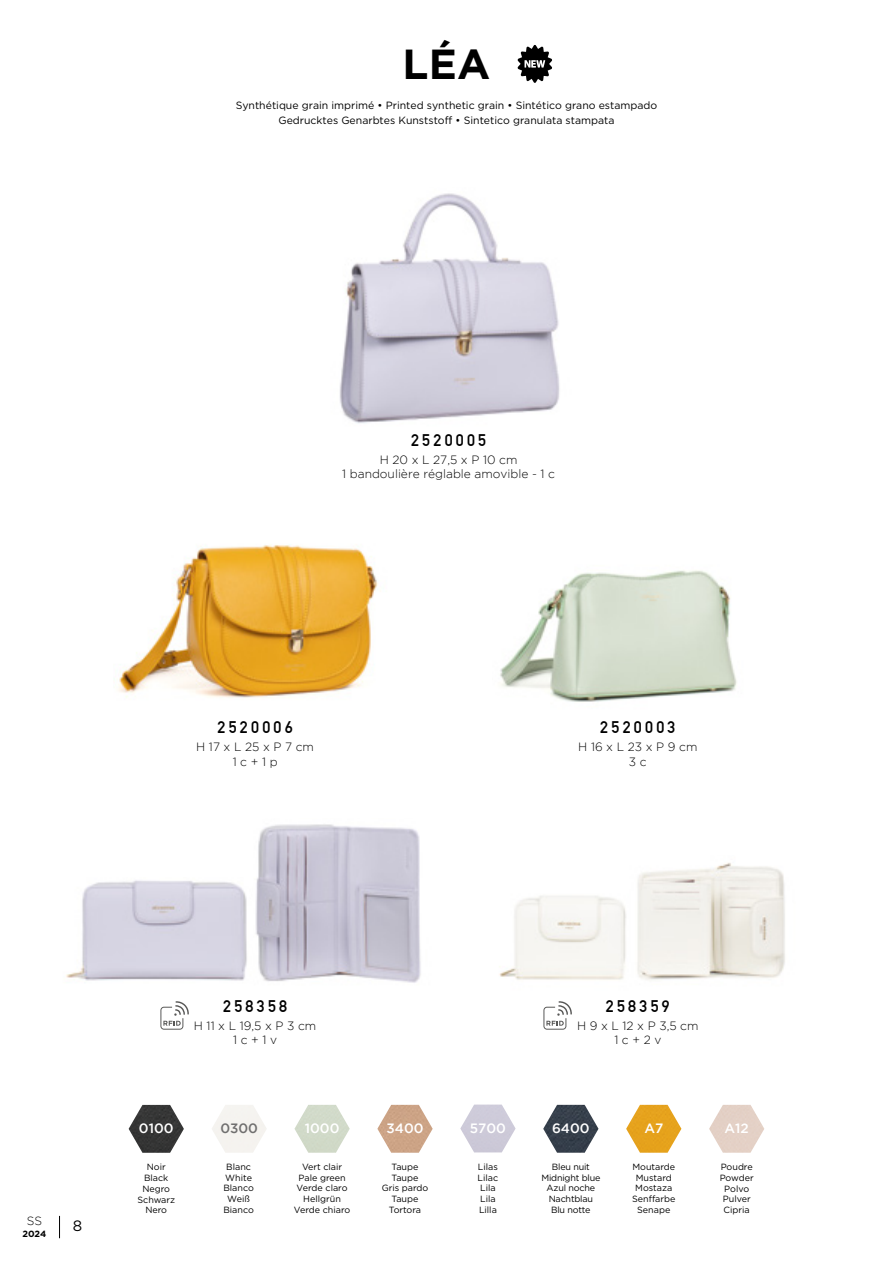
<style>
.page{position:relative;width:893px;height:1263px;background:#fff}
.page>*{position:absolute;margin:0;border:0;box-sizing:border-box;transform-origin:0 0}
.t1{font:700 42px "Gotham";color:#000}
.t2{font:700 16.5px "DIN Alternate";letter-spacing:.2em;color:#000}
.t3{font:15px "Gotham";color:#000}
.t4{font:500 13.5px "Gotham";color:#fff}
.t5{font:500 13.5px "Gotham";color:#706f6f}
.t6{font:300 12px/14.4px "Gotham";color:#000;text-align:center}
.t7{font:10.5px/15px "Gotham";color:#000;text-align:center}
.t8{font:9px/10.8px "Gotham";color:#000;text-align:center}
.t9{font:9px/10.8px "Gotham";letter-spacing:-.02em;color:#000;text-align:center}
.t10{font:700 9px "Gotham";color:#000}
</style>
<div class="page">
<svg style="left:59px;top:1216px;width:1px;height:22px"></svg>
<img style="left:117px;top:544px;width:261px;height:154px">
<img style="left:66px;top:880px;width:181px;height:101px">
<img style="left:499px;top:896px;width:127px;height:84px">
<img style="left:255px;top:824px;width:166px;height:159px">
<img style="left:637px;top:863px;width:148px;height:117px">
<img style="left:500px;top:570px;width:237px;height:132px">
<img style="left:340px;top:193px;width:220px;height:231px">
<svg style="left:518px;top:45px;width:34px;height:38px"></svg>
<img style="left:129px;top:1105px;width:55px;height:48px">
<img style="left:294px;top:1105px;width:56px;height:48px">
<img style="left:543px;top:1105px;width:55px;height:48px">
<img style="left:377px;top:1105px;width:56px;height:48px">
<img style="left:626px;top:1105px;width:55px;height:48px">
<img style="left:460px;top:1104px;width:56px;height:48px">
<img style="left:709px;top:1105px;width:55px;height:48px">
<svg style="left:160px;top:1001px;width:29px;height:29px"></svg>
<svg style="left:543px;top:1001px;width:29px;height:29px"></svg>
<h1 class="t1" style="left:403px;top:39px;width:89px">LÉA</h1>
<p class="t7" style="left:236px;top:97px;width:423px">Synthétique grain imprimé • Printed synthetic grain • Sintético grano estampado<br>Gedrucktes Genarbtes Kunststoff • Sintetico granulata stampata</p>
<h2 class="t2" style="left:411px;top:427px;width:77px">2520005</h2>
<h3 class="t6" style="left:342px;top:452px;width:214px">H 20 x L 27,5 x P 10 cm<br>1 bandoulière réglable amovible - 1 c</h3>
<h2 class="t2" style="left:217px;top:715px;width:77px">2520006</h2>
<h3 class="t6" style="left:196px;top:740px;width:119px">H 17 x L 25 x P 7 cm<br>1 c + 1 p</h3>
<h2 class="t2" style="left:600px;top:715px;width:77px">2520003</h2>
<h3 class="t6" style="left:578px;top:740px;width:121px">H 16 x L 23 x P 9 cm<br>3 c</h3>
<h3 class="t6" style="left:27px;top:1213px;width:17px">SS</h3>
<p class="t10" style="left:23px;top:1228px;width:25px">2024</p>
<h3 class="t3" style="left:73px;top:1218px;width:11px">8</h3>
<h2 class="t2" style="left:223px;top:993px;width:66px">258358</h2>
<h3 class="t6" style="left:194px;top:1018px;width:124px">H 11 x L 19,5 x P 3 cm<br>1 c + 1 v</h3>
<h2 class="t2" style="left:606px;top:993px;width:66px">258359</h2>
<h3 class="t6" style="left:577px;top:1018px;width:123px">H 9 x L 12 x P 3,5 cm<br>1 c + 2 v</h3>
<h3 class="t4" style="left:139px;top:1121px;width:36px">0100</h3>
<p class="t8" style="left:137px;top:1161px;width:39px">Noir<br>Black<br>Negro<br>Schwarz<br>Nero</p>
<h3 class="t5" style="left:220px;top:1121px;width:39px">0300</h3>
<p class="t8" style="left:223px;top:1161px;width:32px">Blanc<br>White<br>Blanco<br>Weiß<br>Bianco</p>
<h3 class="t4" style="left:305px;top:1121px;width:36px">1000</h3>
<h3 class="t4" style="left:386px;top:1121px;width:39px">3400</h3>
<h3 class="t4" style="left:470px;top:1120px;width:38px">5700</h3>
<h3 class="t4" style="left:552px;top:1121px;width:39px">6400</h3>
<h3 class="t4" style="left:644px;top:1121px;width:20px">A7</h3>
<p class="t8" style="left:478px;top:1161px;width:22px;text-align:left">Lilas<br>Lilac<br>Lila<br>Lila<br>Lilla</p>
<p class="t8" style="left:294px;top:1161px;width:58px">Vert clair<br>Pale green<br>Verde claro<br>Hellgrün<br>Verde chiaro</p>
<p class="t9" style="left:541px;top:1161px;width:60px">Bleu nuit<br>Midnight blue<br>Azul noche<br>Nachtblau<br>Blu notte</p>
<p class="t8" style="left:382px;top:1161px;width:48px">Taupe<br>Taupe<br>Gris pardo<br>Taupe<br>Tortora</p>
<p class="t8" style="left:632px;top:1161px;width:45px">Moutarde<br>Mustard<br>Mostaza<br>Senffarbe<br>Senape</p>
<h3 class="t4" style="left:725px;top:1120px;width:26px">A12</h3>
<p class="t8" style="left:720px;top:1161px;width:36px">Poudre<br>Powder<br>Polvo<br>Pulver<br>Cipria</p>
</div>
